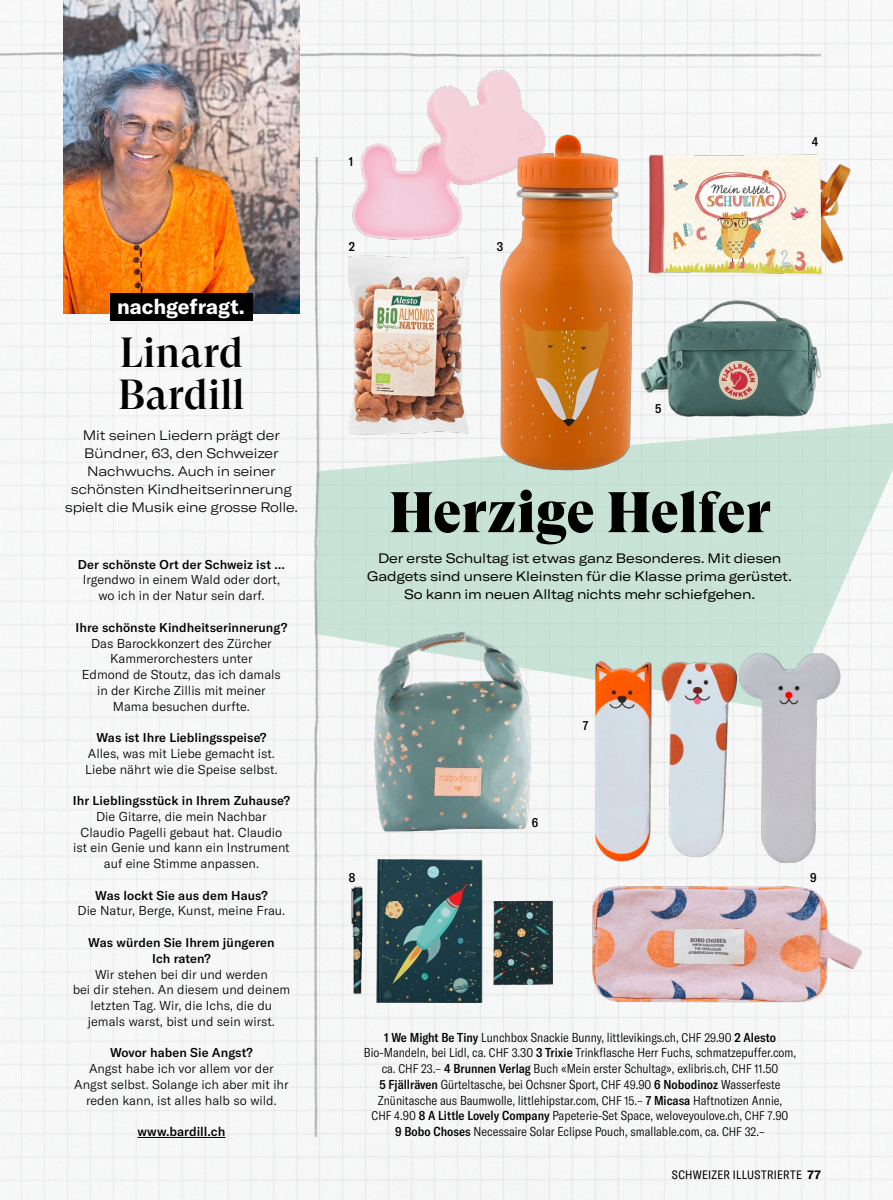
<style>
.page{position:relative;width:893px;height:1200px;background:#fff}
.page>*{position:absolute;margin:0;border:0;box-sizing:border-box;transform-origin:0 0}
._211_Tit_GTSupDis_kl{font:57px "GT Super Display Super";color:#000}
._211_Tit_GTSupDis_kl-2{font:500 42px/42px "GT Super Display";color:#000}
._102_Vorzeile_GTAm_i{font:700 21px "GT America";color:#fff}
._304_Lead_GTAmExt_ne{font:expanded 13.5px/18px "GT America";letter-spacing:-.01em;color:#000;text-align:center}
._304_Lead_GTAmExt_St{font:300 expanded 13.5px/18px "GT America";letter-spacing:-.01em;color:#000;text-align:center}
._903_Box_Inti_Antwor{font:300 12.75px/15.8px "GT America";color:#000;text-align:center}
._801_Legi_GTAmCond_I{font:300 condensed 12.75px/15.8px "GT America";color:#000;text-align:center}
._901_Box_Txt_GTAm_FS{font:500 12.75px "GT America";color:#000}
._801_Legi_GTAmCond_I-2{font:500 condensed 12.75px "GT America";color:#000}
._902_Box_Inti_Frage{font:500 12.6px/15.8px "GT America";letter-spacing:.005em;color:#000;text-align:center}
.t1{font:condensed 12px "GT America";letter-spacing:.02em;color:#000}
.s1{font-weight:500}
.s2{font-size:12.3px}
.s3{font-weight:700;font-stretch:normal}
</style>
<div class="page">
<img style="left:0;top:0;width:893px;height:1199px">
<img style="left:0;top:0;width:821px;height:68px">
<img style="left:0;top:471px;width:1px;height:728px">
<img style="left:64px;top:0;width:235px;height:314px">
<svg style="left:371px;top:421px;width:522px;height:290px;background:#cee5db"></svg>
<img style="left:303px;top:157px;width:68px;height:978px">
<img style="left:340px;top:50px;width:220px;height:220px">
<img style="left:592px;top:885px;width:270px;height:116px">
<img style="left:335px;top:607px;width:241px;height:242px">
<img style="left:351px;top:858px;width:201px;height:144px">
<img style="left:650px;top:300px;width:170px;height:117px">
<img style="left:575px;top:641px;width:280px;height:221px">
<img style="left:650px;top:152px;width:202px;height:128px">
<img style="left:349px;top:255px;width:115px;height:180px">
<img style="left:464px;top:125px;width:186px;height:353px">
<img style="left:0;top:86px;width:1px;height:413px">
<div style="left:110px;top:293px;width:142px;height:28px;background:#000"></div>
<hr style="left:137px;top:1136px;width:88px;height:1px;background:#000">
<p class="_102_Vorzeile_GTAm_i" style="left:117px;top:293px;width:129px">nachgefragt.</p>
<p class="_211_Tit_GTSupDis_kl-2" style="left:118px;top:332px;width:128px">Linard<br>Bardill</p>
<p class="_304_Lead_GTAmExt_St" style="left:65px;top:425px;width:235px">Mit seinen Liedern prägt der<br>Bündner, 63, den Schweizer<br>Nachwuchs. Auch in seiner schönsten Kindheitserinnerung spielt die Musik eine grosse Rolle.</p>
<p class="_902_Box_Inti_Frage" style="left:78px;top:556px;width:208px">Der schönste Ort der Schweiz ist …</p>
<p class="_903_Box_Inti_Antwor" style="left:83px;top:572px;width:199px">Irgendwo in einem Wald oder dort, wo ich in der Natur sein darf.</p>
<p class="_902_Box_Inti_Frage" style="left:76px;top:619px;width:213px">Ihre schönste Kindheitserinnerung?</p>
<p class="_903_Box_Inti_Antwor" style="left:82px;top:635px;width:201px">Das Barockkonzert des Zürcher<br>Kammerorchesters unter<br>Edmond de Stoutz, das ich damals in der Kirche Zillis mit meiner<br>Mama besuchen durfte.</p>
<p class="_902_Box_Inti_Frage" style="left:96px;top:729px;width:172px">Was ist Ihre Lieblingsspeise?</p>
<p class="_903_Box_Inti_Antwor" style="left:85px;top:745px;width:194px;text-align:left">Alles, was mit Liebe gemacht ist.<br>Liebe nährt wie die Speise selbst.</p>
<p class="_902_Box_Inti_Frage" style="left:73px;top:792px;width:218px">Ihr Lieblingsstück in Ihrem Zuhause?</p>
<p class="_903_Box_Inti_Antwor" style="left:73px;top:808px;width:218px">Die Gitarre, die mein Nachbar<br>Claudio Pagelli gebaut hat. Claudio ist ein Genie und kann ein Instrument auf eine Stimme anpassen.</p>
<p class="_902_Box_Inti_Frage" style="left:95px;top:887px;width:174px">Was lockt Sie aus dem Haus?</p>
<p class="_903_Box_Inti_Antwor" style="left:78px;top:902px;width:209px">Die Natur, Berge, Kunst, meine Frau.</p>
<p class="_902_Box_Inti_Frage" style="left:88px;top:934px;width:188px">Was würden Sie Ihrem jüngeren<br>Ich raten?</p>
<p class="_903_Box_Inti_Antwor" style="left:73px;top:965px;width:219px">Wir stehen bei dir und werden<br>bei dir stehen. An diesem und deinem letzten Tag. Wir, die Ichs, die du jemals warst, bist und sein wirst.</p>
<p class="_902_Box_Inti_Frage" style="left:110px;top:1044px;width:144px">Wovor haben Sie Angst?</p>
<p class="_903_Box_Inti_Antwor" style="left:74px;top:1060px;width:216px">Angst habe ich vor allem vor der<br>Angst selbst. Solange ich aber mit ihr reden kann, ist alles halb so wild.</p>
<p class="_901_Box_Txt_GTAm_FS" style="left:137px;top:1123px;width:90px">www.bardill.ch</p>
<p class="_801_Legi_GTAmCond_I-2" style="left:349px;top:154px;width:6px">1</p>
<p class="_801_Legi_GTAmCond_I-2" style="left:349px;top:239px;width:8px">2</p>
<p class="_801_Legi_GTAmCond_I-2" style="left:497px;top:239px;width:8px">3</p>
<p class="_801_Legi_GTAmCond_I-2" style="left:812px;top:134px;width:8px">4</p>
<p class="_801_Legi_GTAmCond_I-2" style="left:655px;top:401px;width:8px">5</p>
<p class="_211_Tit_GTSupDis_kl" style="left:389px;top:482px;width:383px">Herzige Helfer</p>
<p class="_304_Lead_GTAmExt_ne" style="left:367px;top:549px;width:426px">Der erste Schultag ist etwas ganz Besonderes. Mit diesen<br>Gadgets sind unsere Kleinsten für die Klasse prima gerüstet.<br>So kann im neuen Alltag nichts mehr schiefgehen.</p>
<p class="_801_Legi_GTAmCond_I-2" style="left:532px;top:814px;width:8px">6</p>
<p class="_801_Legi_GTAmCond_I-2" style="left:583px;top:717px;width:7px">7</p>
<p class="_801_Legi_GTAmCond_I-2" style="left:349px;top:869px;width:8px">8</p>
<p class="_801_Legi_GTAmCond_I-2" style="left:810px;top:869px;width:8px">9</p>
<p class="_801_Legi_GTAmCond_I" style="left:364px;top:1028px;width:434px"><span class="s1">1 We Might Be Tiny</span> Lunchbox Snackie Bunny, littlevikings.ch, <span class="s2">CHF 29</span>.90 <span class="s1">2 Alesto </span>Bio-Mandeln, bei Lidl, ca. <span class="s2">CHF 3</span>.30 <span class="s1">3 Trixie</span> Trinkflasche Herr Fuchs, schmatzepuffer.com, ca. <span class="s2">CHF 23</span>.– <span class="s1">4 Brunnen Verlag</span> Buch «Mein erster Schultag», exlibris.ch, <span class="s2">CHF 11</span>.50<br><span class="s1">5 Fjällräven</span> Gürteltasche, bei Ochsner Sport, <span class="s2">CHF 49</span>.90 <span class="s1">6 Nobodinoz</span> Wasserfeste Znünitasche aus Baumwolle, littlehipstar.com, <span class="s2">CHF 15</span>.– <span class="s1">7 Micasa</span> Haftnotizen Annie,<br><span class="s2">CHF 4</span>.90 <span class="s1">8 A Little Lovely Company</span> Papeterie-Set Space, weloveyoulove.ch, <span class="s2">CHF 7</span>.90<br><span class="s1">9 Bobo Choses</span> Necessaire Solar Eclipse Pouch, smallable.com, ca. <span class="s2">CHF 32</span>.–</p>
<p class="t1" style="left:672px;top:1167px;width:150px">SCHWEIZER ILLUSTRIERTE <span class="s3">77</span></p>
</div>
